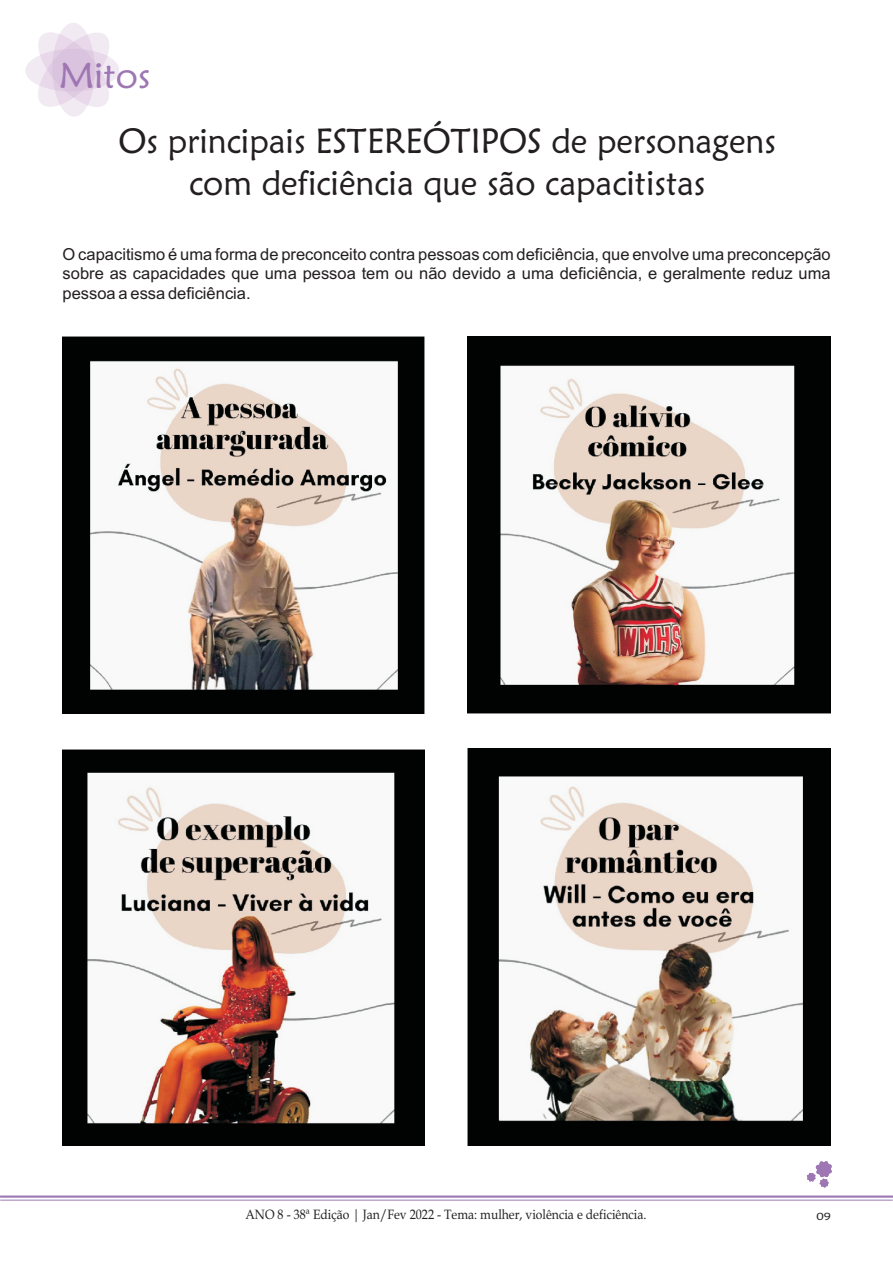
<style>
.page{position:relative;width:893px;height:1263px;background:#fff}
.page>*{position:absolute;margin:0;border:0;box-sizing:border-box;transform-origin:0 0}
.t1{font:36px "Maiandra GD";color:#9e76b3}
.t2{font:34.8px/41.7px "Maiandra GD";color:#231f20;text-align:center;scale:.96 1}
.t3{font:16.5px/19.2px "Arial";color:#231f20;text-align:justify}
.t4{font:13.5px "Book Antiqua";color:#231f20;scale:.9 1}
.t5{font:10.35px "Maiandra GD";color:#231f20;scale:1.21 1}
</style>
<div class="page">
<svg style="left:0;top:1195px;width:893px;height:6px"></svg>
<div style="left:52px;top:23px;width:43px;height:94px;background:#f2eaf3;border-radius:50%"></div>
<div style="left:25px;top:49px;width:94px;height:43px;background:#f2eaf3;border-radius:50%"></div>
<svg style="left:33px;top:29px;width:81px;height:83px"></svg>
<img style="left:63px;top:337px;width:362px;height:377px">
<img style="left:468px;top:336px;width:363px;height:378px">
<img style="left:63px;top:749px;width:361px;height:396px">
<img style="left:467px;top:749px;width:363px;height:396px">
<svg style="left:806px;top:1161px;width:26px;height:27px"></svg>
<h1 class="t1" style="left:59px;top:61px;width:93px">Mitos</h1>
<h2 class="t2" style="left:119px;top:123px;width:686px">Os principais ESTEREÓTIPOS de personagens com deficiência que são capacitistas</h2>
<p class="t3" style="left:63px;top:246px;width:769px">O capacitismo é uma forma de preconceito contra pessoas com deficiência, que envolve uma preconcepção sobre as capacidades que uma pessoa tem ou não devido a uma deficiência, e geralmente reduz uma pessoa a essa deficiência.</p>
<p class="t4" style="left:246px;top:1209px;width:447px">ANO 8 - 38ª Edição | Jan/Fev 2022 - Tema: mulher, violência e deficiência.</p>
<p class="t5" style="left:817px;top:1212px;width:13px">09</p>
</div>
